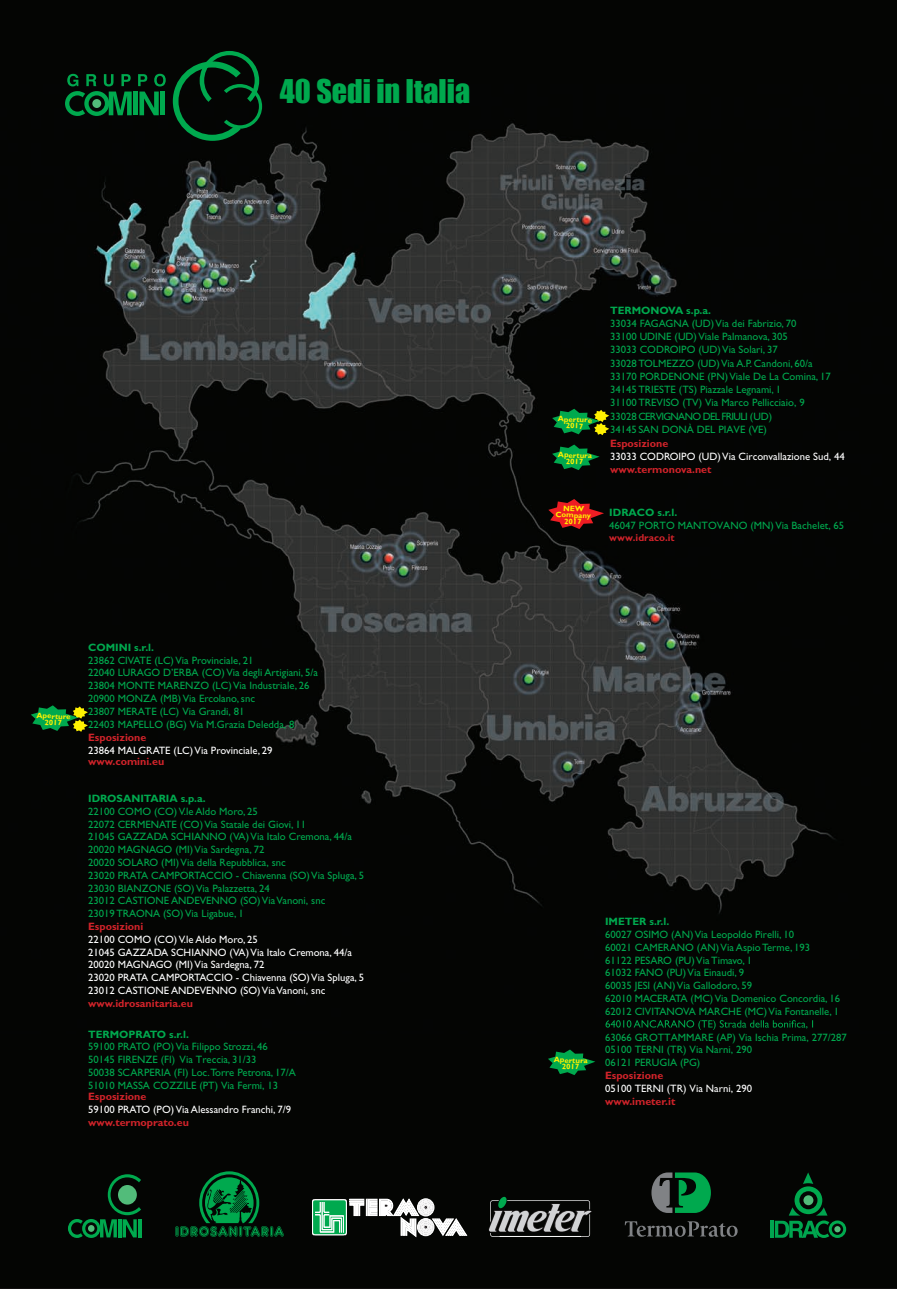
<style>
.page{position:relative;width:897px;height:1289px;background:#fff}
.page>*{position:absolute;margin:0;border:0;box-sizing:border-box;transform-origin:0 0}
.t1{font:30px "Impact";color:#00a94e}
.t2{font:10.65px/12.8px "Gill Sans";color:#00a94e}
.t3{font:10.65px/12.8px "Gill Sans";color:#fff}
.t4{font:700 10.65px "Gill Sans";color:#d1232a}
.t5{font:700 10.65px "Gill Sans";color:#00a94e}
.t6{font:10.65px "Gill Sans";letter-spacing:-.065em;color:#00a94e}
.t7{font:700 10.05px "Gill Sans";color:#d1232a}
.t8{font:700 7.8px/6.4px "Gill Sans";color:#fff101;text-align:center}
</style>
<div class="page">
<div style="left:0;top:0;width:897px;height:1288px;background:#040503"></div>
<img style="left:0;top:85px;width:897px;height:948px">
<div style="left:133px;top:91px;width:5px;height:24px;background:#00a94e"></div>
<svg style="left:65px;top:74px;width:67px;height:42px;background:#024822"></svg>
<svg style="left:138px;top:74px;width:28px;height:41px"></svg>
<svg style="left:173px;top:51px;width:89px;height:90px;background:#032b14"></svg>
<div style="left:92px;top:99px;width:9px;height:9px;background:#52bc7a;border-radius:50%"></div>
<svg style="left:605px;top:1020px;width:208px;height:9px;background:#022d15"></svg>
<svg style="left:548px;top:1049px;width:47px;height:26px"></svg>
<svg style="left:548px;top:499px;width:56px;height:30px;background:#831214"></svg>
<svg style="left:552px;top:409px;width:57px;height:26px"></svg>
<svg style="left:552px;top:444px;width:47px;height:26px"></svg>
<svg style="left:625px;top:1221px;width:112px;height:15px;background:#2a2b2b"></svg>
<svg style="left:651px;top:1172px;width:60px;height:40px;background:#1f6741"></svg>
<svg style="left:488px;top:1196px;width:105px;height:40px;background:#494c4a"></svg>
<hr style="left:499px;top:1235px;width:82px;height:1px;background:#fff">
<svg style="left:312px;top:1198px;width:155px;height:39px"></svg>
<svg style="left:175px;top:1171px;width:109px;height:65px;background:#02391a"></svg>
<svg style="left:68px;top:1174px;width:73px;height:63px;background:#083119"></svg>
<hr style="left:118px;top:1219px;width:4px;height:18px;background:#00a94e">
<hr style="left:138px;top:1219px;width:3px;height:18px;background:#00a94e">
<svg style="left:88px;top:1224px;width:7px;height:7px"></svg>
<hr style="left:770px;top:1220px;width:4px;height:17px;background:#00a54f">
<svg style="left:775px;top:1172px;width:71px;height:65px;background:#032e16"></svg>
<div style="left:803px;top:1195px;width:10px;height:10px;background:#52bc7a;border-radius:50%"></div>
<svg style="left:31px;top:705px;width:57px;height:26px"></svg>
<h1 class="t1" style="left:280px;top:68px;width:192px">40 Sedi in Italia</h1>
<p class="t8" style="left:37px;top:712px;width:36px;rotate:3deg">Aperture<br>2017</p>
<p class="t5" style="left:88px;top:641px;width:67px">COMINI s.r.l.</p>
<p class="t2" style="left:88px;top:653px;width:231px">23862 CIVATE (LC)Via Provinciale, 21<br>22040 LURAGO D’ERBA (CO)Via degli Artigiani, 5/a 23804 MONTE MARENZO (LC)Via Industriale, 26<br>20900 MONZA (MB)Via Ercolano, snc<br>23807 MERATE (LC) Via Grandi, 81<br>22403 MAPELLO (BG) Via M.Grazia Deledda, 8</p>
<p class="t4" style="left:88px;top:731px;width:60px">Esposizione</p>
<p class="t3" style="left:88px;top:744px;width:186px">23864 MALGRATE (LC)Via Provinciale, 29</p>
<p class="t4" style="left:88px;top:755px;width:78px">www.comini.eu</p>
<p class="t5" style="left:88px;top:792px;width:119px">IDROSANITARIA s.p.a.</p>
<p class="t2" style="left:88px;top:804px;width:277px">22100 COMO (CO)V.le Aldo Moro, 25<br>22072 CERMENATE (CO)Via Statale dei Giovi, 11<br>21045 GAZZADA SCHIANNO (VA)Via Italo Cremona, 44/a 20020 MAGNAGO (MI)Via Sardegna, 72<br>20020 SOLARO (MI)Via della Repubblica, snc<br>23020 PRATA CAMPORTACCIO - Chiavenna (SO)Via Spluga, 5<br>23030 BIANZONE (SO)Via Palazzetta, 24<br>23012 CASTIONE ANDEVENNO (SO)ViaVanoni, snc<br>23019 TRAONA (SO)Via Ligabue, 1</p>
<p class="t4" style="left:88px;top:920px;width:57px">Esposizioni</p>
<p class="t3" style="left:88px;top:932px;width:277px">22100 COMO (CO)V.le Aldo Moro, 25<br>21045 GAZZADA SCHIANNO (VA)Via Italo Cremona, 44/a 20020 MAGNAGO (MI)Via Sardegna, 72<br>23020 PRATA CAMPORTACCIO - Chiavenna (SO)Via Spluga, 5<br>23012 CASTIONE ANDEVENNO (SO)ViaVanoni, snc</p>
<p class="t4" style="left:88px;top:996px;width:106px">www.idrosanitaria.eu</p>
<p class="t5" style="left:88px;top:1027px;width:102px">TERMOPRATO s.r.l.</p>
<p class="t2" style="left:88px;top:1040px;width:209px">59100 PRATO (PO)Via Filippo Strozzi, 46<br>50145 FIRENZE (FI) Via Treccia, 31/33<br>50038 SCARPERIA (FI) Loc.Torre Petrona, 17/A 51010 MASSA COZZILE (PT) Via Fermi, 13</p>
<p class="t4" style="left:88px;top:1090px;width:60px">Esposizione</p>
<p class="t3" style="left:88px;top:1103px;width:205px">59100 PRATO (PO)Via Alessandro Franchi, 7/9</p>
<p class="t4" style="left:88px;top:1115px;width:102px">www.termoprato.eu</p>
<p class="t5" style="left:610px;top:304px;width:102px">TERMONOVA s.p.a.</p>
<p class="t2" style="left:610px;top:317px;width:222px;line-height:13.2px">33034 FAGAGNA (UD)Via dei Fabrizio, 70<br>33100 UDINE (UD)Viale Palmanova, 305<br>33033 CODROIPO (UD)Via Solari, 37<br>33028 TOLMEZZO (UD)Via A.P. Candoni, 60/a 33170 PORDENONE (PN)Viale De La Comina, 17</p>
<p class="t2" style="left:610px;top:383px;width:173px">34145 TRIESTE (TS) Piazzale Legnami, 1</p>
<p class="t2" style="left:610px;top:396px;width:196px">31100 TREVISO (TV) Via Marco Pellicciaio, 9</p>
<p class="t8" style="left:558px;top:415px;width:36px;rotate:3deg">Aperture<br>2017</p>
<p class="t6" style="left:610px;top:410px;width:164px">33028 CERVIGNANO DEL FRIULI (UD)</p>
<p class="t8" style="left:558px;top:451px;width:35px;rotate:3deg">Apertura<br>2017</p>
<p class="t2" style="left:610px;top:423px;width:158px">34145 SAN DONÀ DEL PIAVE (VE)</p>
<p class="t4" style="left:610px;top:437px;width:60px">Esposizione</p>
<p class="t3" style="left:610px;top:450px;width:236px">33033 CODROIPO (UD)Via Circonvallazione Sud, 44</p>
<p class="t4" style="left:610px;top:463px;width:103px">www.termonova.net</p>
<p class="t8" style="left:556px;top:504px;width:37px;rotate:3deg">NEW<br>Company<br>2017</p>
<p class="t5" style="left:609px;top:506px;width:70px">IDRACO s.r.l.</p>
<p class="t2" style="left:609px;top:519px;width:236px">46047 PORTO MANTOVANO (MN)Via Bachelet, 65</p>
<p class="t7" style="left:609px;top:532px;width:67px">www.idraco.it</p>
<p class="t8" style="left:554px;top:1056px;width:35px;rotate:3deg">Apertura<br>2017</p>
<p class="t5" style="left:605px;top:915px;width:66px">IMETER s.r.l.</p>
<p class="t2" style="left:605px;top:928px;width:237px">60027 OSIMO (AN)Via Leopoldo Pirelli, 10<br>60021 CAMERANO (AN)Via Aspio Terme, 193<br>61122 PESARO (PU)Via Timavo, 1<br>61032 FANO (PU)Via Einaudi, 9<br>60035 JESI (AN)Via Gallodoro, 59<br>62010 MACERATA (MC)Via Domenico Concordia, 16<br>62012 CIVITANOVA MARCHE (MC)Via Fontanelle, 1</p>
<p class="t2" style="left:605px;top:1030px;width:243px">63066 GROTTAMMARE (AP) Via Ischia Prima, 277/287<br>05100 TERNI (TR) Via Narni, 290<br>06121 PERUGIA (PG)</p>
<p class="t4" style="left:605px;top:1068px;width:60px">Esposizione</p>
<p class="t3" style="left:605px;top:1081px;width:148px">05100 TERNI (TR) Via Narni, 290</p>
<p class="t4" style="left:605px;top:1094px;width:72px">www.imeter.it</p>
</div>
